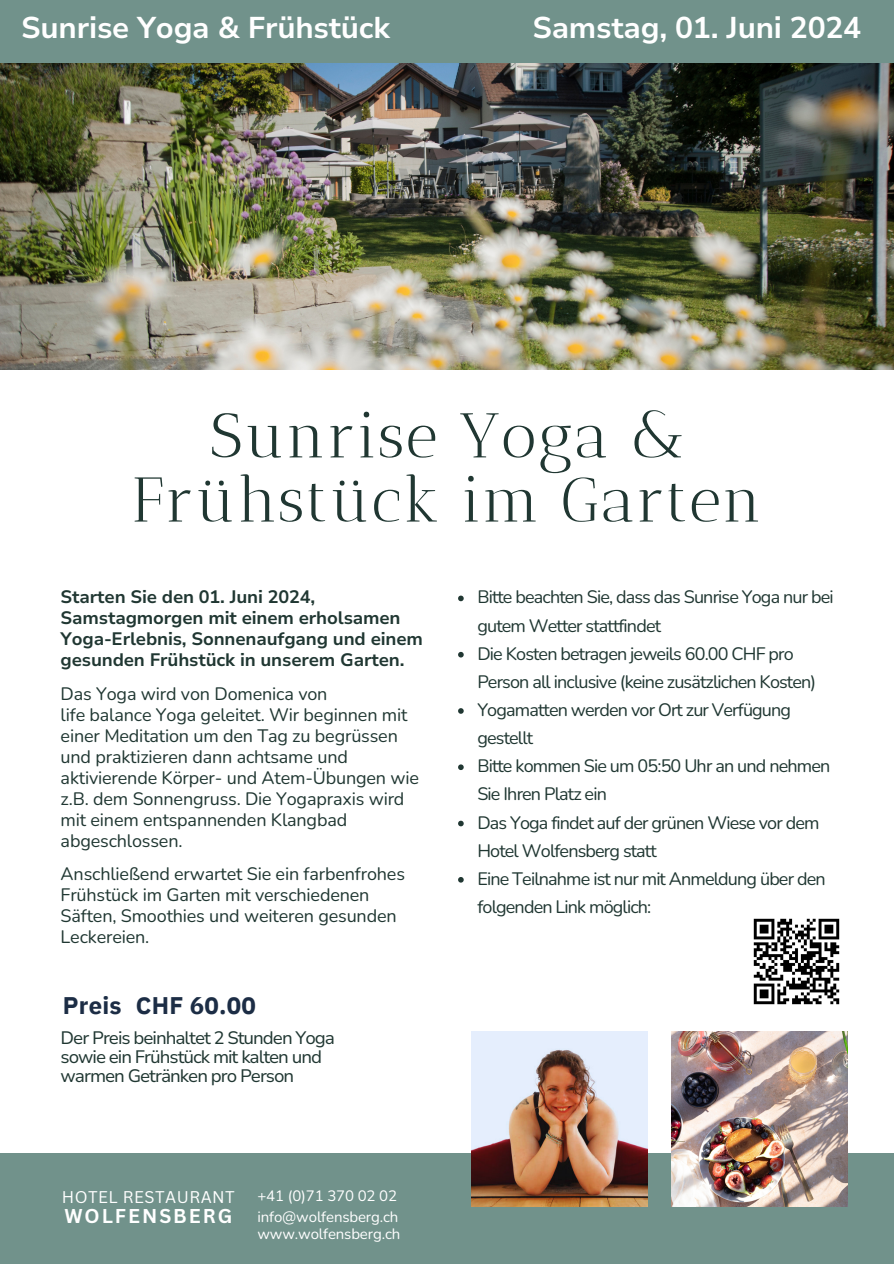
<style>
.page{position:relative;width:894px;height:1264px;background:#fff}
.page>*{position:absolute;margin:0;border:0;box-sizing:border-box;transform-origin:0 0}
.t1{font:63px/64.2px "Antic Didone";letter-spacing:.02em;color:#203732;text-align:center}
.t2{font:700 30px "Nunito Sans 10 pt";letter-spacing:-.01em;color:#fff}
.t3{font:700 24px "IBM Plex Sans";letter-spacing:.01em;color:#1c2d45}
.t4{font:700 19.5px "Canva Sans";letter-spacing:.1em;color:#fff}
.t5{font:18px/21px "Nunito";letter-spacing:-.01em;color:#203732}
.t6{font:18px/28.2px "Nunito";letter-spacing:-.045em;color:#203732}
.t7{font:700 18px/21px "Nunito Sans 10 pt";letter-spacing:-.01em;color:#203732}
.t8{font:18px/19.2px "Nunito Sans 10 pt";letter-spacing:-.055em;color:#203732}
.t9{font:16.5px "Canva Sans";letter-spacing:.025em;color:#fff}
.t10{font:15px "Nunito";letter-spacing:-.01em;color:#fff}
</style>
<div class="page">
<div style="left:0;top:0;width:893px;height:64px;background:#71928b"></div>
<img style="left:0;top:64px;width:893px;height:306px">
<div style="left:0;top:1152px;width:893px;height:111px;background:#71928b"></div>
<img style="left:671px;top:1031px;width:175px;height:175px">
<img style="left:471px;top:1031px;width:175px;height:175px">
<img style="left:753px;top:918px;width:87px;height:87px">
<svg style="left:458px;top:595px;width:5px;height:6px"></svg>
<svg style="left:458px;top:652px;width:5px;height:5px"></svg>
<svg style="left:458px;top:708px;width:5px;height:5px"></svg>
<svg style="left:458px;top:764px;width:5px;height:6px"></svg>
<svg style="left:458px;top:820px;width:5px;height:6px"></svg>
<svg style="left:458px;top:877px;width:5px;height:5px"></svg>
<p class="t2" style="left:21px;top:7px;width:370px">Sunrise Yoga &amp; Frühstück</p>
<h4 class="t2" style="left:532px;top:7px;width:330px">Samstag, 01. Juni 2024</h4>
<p class="t1" style="left:132px;top:403px;width:631px">Sunrise Yoga &amp;<br>Frühstück im Garten</p>
<h3 class="t7" style="left:61px;top:587px;width:364px">Starten Sie den 01. Juni 2024, Samstagmorgen mit einem erholsamen Yoga-Erlebnis, Sonnenaufgang und einem gesunden Frühstück in unserem Garten.</h3>
<p class="t5" style="left:61px;top:683px;width:268px">Das Yoga wird von Domenica von</p>
<p class="t5" style="left:61px;top:704px;width:360px">life balance Yoga geleitet. Wir beginnen mit einer Meditation um den Tag zu begrüssen und praktizieren dann achtsame und aktivierende Körper- und Atem-Übungen wie z.B. dem Sonnengruss. Die Yogapraxis wird mit einem entspannenden Klangbad abgeschlossen.</p>
<p class="t5" style="left:61px;top:863px;width:346px">Anschließend erwartet Sie ein farbenfrohes Frühstück im Garten mit verschiedenen Säften, Smoothies und weiteren gesunden Leckereien.</p>
<p class="t3" style="left:63px;top:989px;width:61px">Preis</p>
<h5 class="t3" style="left:136px;top:989px;width:122px">CHF 60.00</h5>
<p class="t8" style="left:61px;top:1028px;width:276px">Der Preis beinhaltet 2 Stunden Yoga sowie ein Frühstück mit kalten und warmen Getränken pro Person</p>
<p class="t9" style="left:62px;top:1184px;width:174px">HOTEL RESTAURANT</p>
<p class="t4" style="left:64px;top:1202px;width:169px">WOLFENSBERG</p>
<h6 class="t10" style="left:257px;top:1185px;width:141px">+41 (0)71 370 02 02</h6>
<p class="t10" style="left:257px;top:1206px;width:142px">info@wolfensberg.ch</p>
<p class="t10" style="left:257px;top:1223px;width:144px">www.wolfensberg.ch</p>
<p class="t6" style="left:477px;top:583px;width:357px">Bitte beachten Sie, dass das Sunrise Yoga nur bei gutem Wetter stattfindet</p>
<p class="t6" style="left:477px;top:639px;width:340px">Die Kosten betragen jeweils 60.00 CHF pro<br>Person all inclusive (keine zusätzlichen Kosten)</p>
<p class="t6" style="left:477px;top:696px;width:315px">Yogamatten werden vor Ort zur Verfügung gestellt</p>
<p class="t6" style="left:477px;top:752px;width:354px">Bitte kommen Sie um 05:50 Uhr an und nehmen<br>Sie Ihren Platz ein</p>
<p class="t6" style="left:477px;top:808px;width:343px">Das Yoga findet auf der grünen Wiese vor dem<br>Hotel Wolfensberg statt</p>
<p class="t6" style="left:477px;top:864px;width:349px">Eine Teilnahme ist nur mit Anmeldung über den folgenden Link möglich:</p>
</div>
